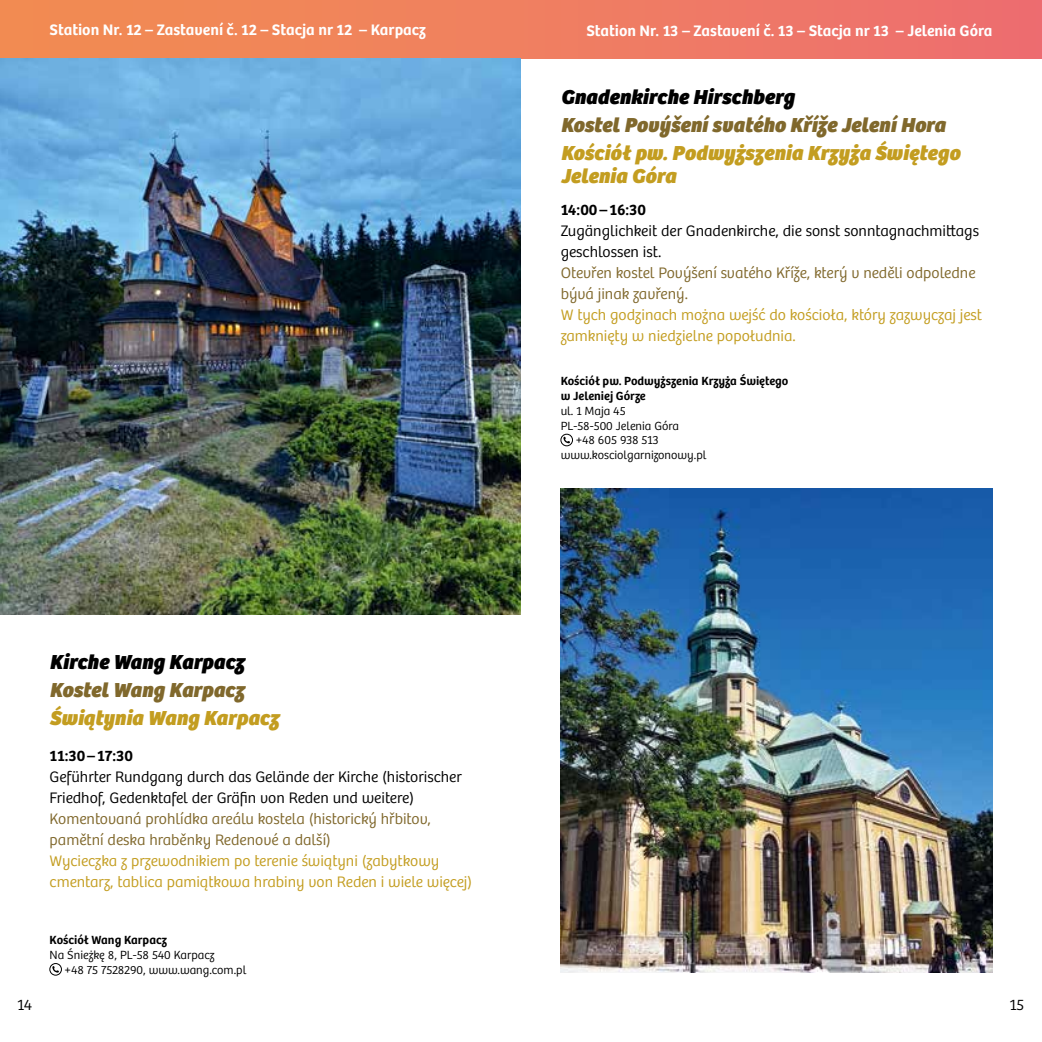
<style>
.page{position:relative;width:1042px;height:1042px;background:#fff}
.page>*{position:absolute;margin:0;border:0;box-sizing:border-box;transform-origin:0 0}
.t1{font:italic 800 21px/22.8px "Bree";color:#c39d20}
.t2{font:italic 800 21px "Bree";color:#80682c}
.t3{font:italic 800 21px "Bree";color:#000}
.t4{font:300 15.75px/21px "Bree";color:#c39d20}
.t5{font:300 15.75px/21px "Bree";color:#000}
.t6{font:300 15.75px/21px "Bree";color:#80682c}
.t7{font:600 15.75px "Bree";color:#fff}
.t8{font:600 15.75px "Bree";color:#000}
.t9{font:300 12.25px/14.7px "Bree";color:#000}
.t10{font:600 12.25px/14.7px "Bree";color:#000}
</style>
<div class="page">
<div style="left:0;top:0;width:1042px;height:59px;background:linear-gradient(to right,#f28e50,#ed6e70)"></div>
<svg style="left:52px;top:966px;width:7px;height:6px"></svg>
<div style="left:50px;top:963px;width:12px;height:12px;border:1px solid #000;border-radius:50%"></div>
<img style="left:0;top:59px;width:521px;height:555px">
<svg style="left:563px;top:437px;width:7px;height:6px"></svg>
<div style="left:561px;top:434px;width:12px;height:12px;border:1px solid #000;border-radius:50%"></div>
<img style="left:561px;top:488px;width:431px;height:484px">
<p class="t7" style="left:50px;top:21px;width:378px">Station Nr. 12 – Zastavení č. 12 – Stacja nr 12 – Karpacz</p>
<h1 class="t3" style="left:50px;top:650px;width:196px">Kirche Wang Karpacz</h1>
<h1 class="t2" style="left:50px;top:677px;width:196px">Kostel Wang Karpacz</h1>
<h1 class="t1" style="left:50px;top:707px;width:231px">Świątynia Wang Karpacz</h1>
<p class="t8" style="left:50px;top:747px;width:85px">11:30–17:30</p>
<p class="t5" style="left:50px;top:767px;width:414px">Geführter Rundgang durch das Gelände der Kirche (historischer<br>Friedhof, Gedenktafel der Gräfin von Reden und weitere)</p>
<p class="t6" style="left:50px;top:809px;width:383px">Komentovaná prohlídka areálu kostela (historický hřbitov, pamětní deska hraběnky Redenové a další)</p>
<p class="t4" style="left:50px;top:851px;width:424px">Wycieczka z przewodnikiem po terenie świątyni (zabytkowy cmentarz, tablica pamiątkowa hrabiny von Reden i wiele więcej)</p>
<p class="t10" style="left:50px;top:933px;width:119px">Kościół Wang Karpacz</p>
<p class="t9" style="left:65px;top:948px;width:183px;text-indent:-15px">Na Śnieżkę 8, PL-58 540 Karpacz<br>+48 75 7528290, www.wang.com.pl</p>
<p class="t7" style="left:586px;top:21px;width:407px">Station Nr. 13 – Zastavení č. 13 – Stacja nr 13 – Jelenia Góra</p>
<h1 class="t3" style="left:561px;top:85px;width:235px">Gnadenkirche Hirschberg</h1>
<h1 class="t2" style="left:561px;top:112px;width:386px">Kostel Povýšení svatého Kříže Jelení Hora</h1>
<h1 class="t1" style="left:561px;top:142px;width:401px">Kościół pw. Podwyższenia Krzyża Świętego<br>Jelenia Góra</h1>
<p class="t8" style="left:561px;top:201px;width:87px">14:00–16:30</p>
<p class="t5" style="left:561px;top:221px;width:420px">Zugänglichkeit der Gnadenkirche, die sonst sonntagnachmittags geschlossen ist.</p>
<p class="t6" style="left:561px;top:263px;width:416px">Otevřen kostel Povýšení svatého Kříže, který v neděli odpoledne bývá jinak zavřený.</p>
<p class="t4" style="left:561px;top:305px;width:423px">W tych godzinach można wejść do kościoła, który zazwyczaj jest zamknięty w niedzielne popołudnia.</p>
<p class="t10" style="left:561px;top:374px;width:229px">Kościół pw. Podwyższenia Krzyża Świętego w Jeleniej Górze</p>
<p class="t9" style="left:561px;top:404px;width:67px">ul. 1 Maja 45</p>
<p class="t9" style="left:561px;top:418px;width:120px">PL-58-500 Jelenia Góra</p>
<p class="t9" style="left:576px;top:433px;width:85px">+48 605 938 513</p>
<p class="t9" style="left:561px;top:448px;width:147px">www.kosciolgarnizonowy.pl</p>
<p class="t5" style="left:18px;top:995px;width:16px">14</p>
<p class="t5" style="left:1010px;top:995px;width:16px">15</p>
</div>
